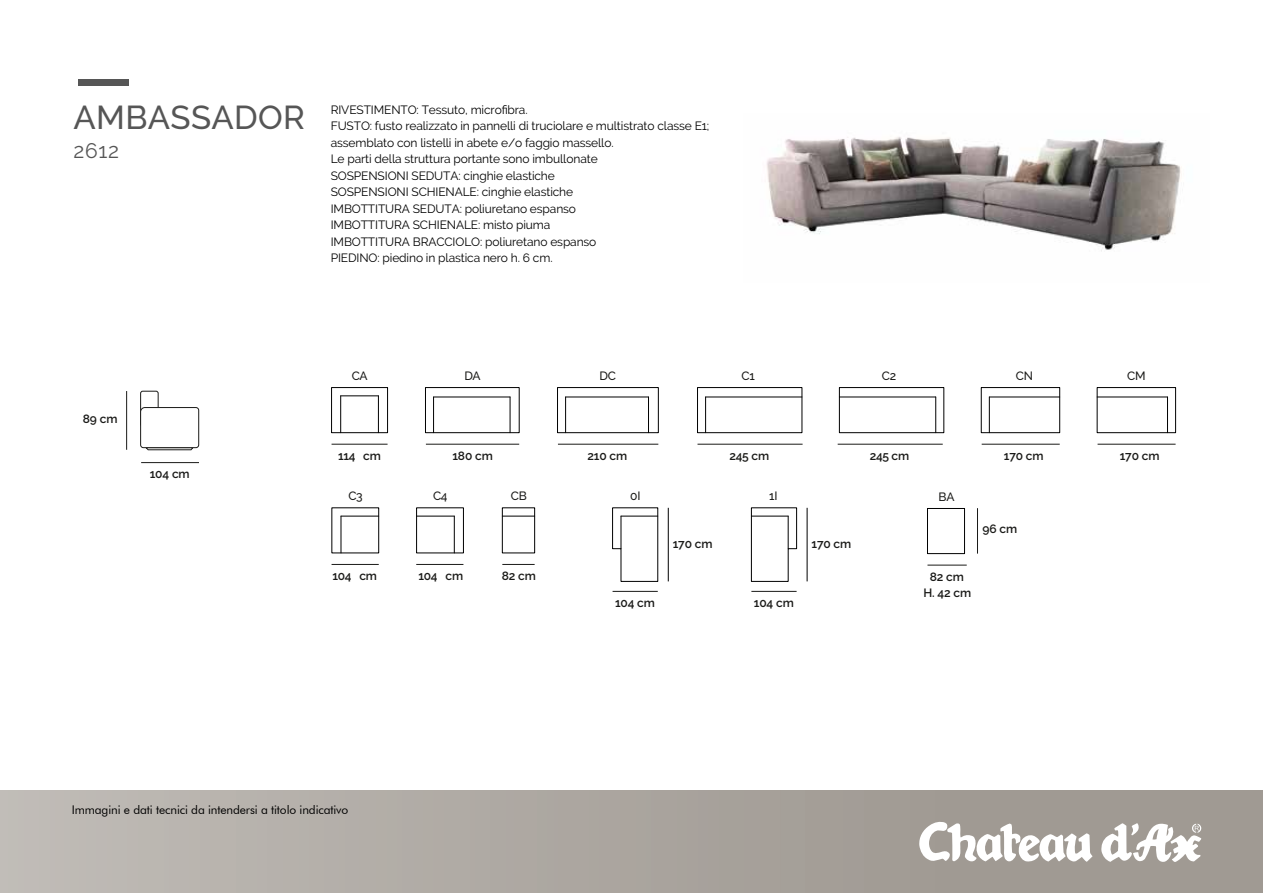
<style>
.page{position:relative;width:1263px;height:893px;background:#fff}
.page>*{position:absolute;margin:0;border:0;box-sizing:border-box;transform-origin:0 0}
.t1{font:500 33px "Raleway";letter-spacing:.01em;color:#565656}
.t2{font:21px "Raleway";color:#565656}
.t3{font:12px/16.5px "Raleway";letter-spacing:-.01em;color:#000}
.t4{font:600 12px "Raleway";letter-spacing:-.01em;color:#1a1a18}
.t5{font:12px "Futura BT";letter-spacing:-.01em;color:#000}
.t6{font:500 12px "Raleway";letter-spacing:-.01em;color:#1a1a18}
</style>
<div class="page">
<div style="left:78px;top:79px;width:51px;height:6px;background:#565656"></div>
<div style="left:0;top:790px;width:1263px;height:103px;background:linear-gradient(to right,#beb9b4,#9a938c)"></div>
<div style="left:140px;top:391px;width:18px;height:35px;border:1px solid #1a1a18;border-radius:2px"></div>
<hr style="left:126px;top:391px;width:1px;height:59px;background:#1a1a18">
<hr style="left:141px;top:462px;width:58px;height:1px;background:#1a1a18">
<hr style="left:426px;top:444px;width:93px;height:1px;background:#1a1a18">
<svg style="left:140px;top:407px;width:59px;height:43px"></svg>
<svg style="left:919px;top:821px;width:173px;height:42px"></svg>
<svg style="left:1101px;top:823px;width:100px;height:39px"></svg>
<div style="left:425px;top:387px;width:94px;height:46px;border:1px solid #000"></div>
<hr style="left:433px;top:397px;width:1px;height:36px;background:#000">
<hr style="left:510px;top:397px;width:1px;height:36px;background:#000">
<hr style="left:434px;top:397px;width:76px;height:1px;background:#000">
<hr style="left:697px;top:444px;width:105px;height:1px;background:#1a1a18">
<hr style="left:982px;top:444px;width:78px;height:1px;background:#1a1a18">
<div style="left:981px;top:387px;width:79px;height:46px;border:1px solid #000"></div>
<hr style="left:989px;top:397px;width:1px;height:36px;background:#000">
<hr style="left:989px;top:397px;width:71px;height:1px;background:#000">
<hr style="left:1097px;top:444px;width:78px;height:1px;background:#1a1a18">
<hr style="left:1167px;top:397px;width:1px;height:36px;background:#000">
<div style="left:1097px;top:387px;width:79px;height:46px;border:1px solid #000"></div>
<hr style="left:1097px;top:397px;width:70px;height:1px;background:#000">
<hr style="left:558px;top:444px;width:100px;height:1px;background:#1a1a18">
<div style="left:557px;top:387px;width:101px;height:46px;border:1px solid #000"></div>
<hr style="left:565px;top:397px;width:1px;height:36px;background:#000">
<hr style="left:648px;top:397px;width:1px;height:36px;background:#000">
<hr style="left:566px;top:397px;width:82px;height:1px;background:#000">
<hr style="left:927px;top:565px;width:40px;height:1px;background:#1a1a18">
<div style="left:927px;top:508px;width:38px;height:46px;border:1px solid #000"></div>
<hr style="left:612px;top:591px;width:46px;height:1px;background:#1a1a18">
<svg style="left:612px;top:507px;width:46px;height:75px"></svg>
<hr style="left:621px;top:516px;width:37px;height:1px;background:#000">
<hr style="left:668px;top:508px;width:1px;height:73px;background:#000">
<hr style="left:751px;top:591px;width:46px;height:1px;background:#1a1a18">
<svg style="left:751px;top:507px;width:46px;height:75px"></svg>
<hr style="left:751px;top:516px;width:37px;height:1px;background:#000">
<hr style="left:807px;top:508px;width:1px;height:73px;background:#000">
<hr style="left:977px;top:508px;width:1px;height:46px;background:#1a1a18">
<div style="left:697px;top:387px;width:105px;height:46px;border:1px solid #000"></div>
<hr style="left:705px;top:397px;width:1px;height:36px;background:#000">
<hr style="left:706px;top:397px;width:96px;height:1px;background:#000">
<hr style="left:838px;top:444px;width:105px;height:1px;background:#1a1a18">
<div style="left:839px;top:387px;width:105px;height:46px;border:1px solid #000"></div>
<hr style="left:935px;top:397px;width:1px;height:36px;background:#000">
<hr style="left:839px;top:397px;width:97px;height:1px;background:#000">
<img style="left:766px;top:137px;width:415px;height:114px">
<hr style="left:332px;top:444px;width:56px;height:1px;background:#1a1a18">
<div style="left:331px;top:387px;width:57px;height:46px;border:1px solid #000"></div>
<hr style="left:340px;top:396px;width:1px;height:37px;background:#000">
<hr style="left:378px;top:396px;width:1px;height:37px;background:#000">
<hr style="left:341px;top:396px;width:37px;height:1px;background:#000">
<hr style="left:332px;top:564px;width:47px;height:1px;background:#1a1a18">
<div style="left:416px;top:508px;width:48px;height:45px;border:1px solid #000"></div>
<hr style="left:454px;top:516px;width:1px;height:37px;background:#000">
<hr style="left:417px;top:516px;width:37px;height:1px;background:#000">
<hr style="left:416px;top:564px;width:47px;height:1px;background:#1a1a18">
<hr style="left:341px;top:516px;width:1px;height:37px;background:#000">
<hr style="left:341px;top:516px;width:38px;height:1px;background:#000">
<hr style="left:502px;top:564px;width:33px;height:1px;background:#1a1a18">
<div style="left:502px;top:508px;width:33px;height:45px;border:1px solid #000"></div>
<hr style="left:502px;top:516px;width:33px;height:1px;background:#000">
<h1 class="t1" style="left:74px;top:98px;width:233px">AMBASSADOR</h1>
<h2 class="t2" style="left:74px;top:139px;width:47px">2612</h2>
<p class="t3" style="left:331px;top:101px;width:380px">RIVESTIMENTO: Tessuto, microfibra.<br>FUSTO: fusto realizzato in pannelli di truciolare e multistrato classe E1; assemblato con listelli in abete e/o faggio massello.<br>Le parti della struttura portante sono imbullonate<br>SOSPENSIONI SEDUTA: cinghie elastiche<br>SOSPENSIONI SCHIENALE: cinghie elastiche<br>IMBOTTITURA SEDUTA: poliuretano espanso<br>IMBOTTITURA SCHIENALE: misto piuma<br>IMBOTTITURA BRACCIOLO: poliuretano espanso<br>PIEDINO: piedino in plastica nero h. 6 cm.</p>
<p class="t4" style="left:83px;top:411px;width:36px">89 cm</p>
<p class="t4" style="left:150px;top:467px;width:41px">104 cm</p>
<p class="t6" style="left:352px;top:369px;width:17px">CA</p>
<p class="t6" style="left:464px;top:369px;width:18px">DA</p>
<p class="t6" style="left:599px;top:369px;width:18px">DC</p>
<p class="t6" style="left:741px;top:369px;width:15px">C1</p>
<p class="t6" style="left:882px;top:369px;width:16px">C2</p>
<p class="t6" style="left:1016px;top:369px;width:19px">CN</p>
<p class="t4" style="left:338px;top:449px;width:44px">114 cm</p>
<p class="t4" style="left:453px;top:449px;width:42px">180 cm</p>
<p class="t4" style="left:587px;top:449px;width:41px">210 cm</p>
<p class="t4" style="left:729px;top:449px;width:41px">245 cm</p>
<p class="t4" style="left:870px;top:449px;width:41px">245 cm</p>
<p class="t4" style="left:1004px;top:449px;width:41px">170 cm</p>
<p class="t6" style="left:348px;top:489px;width:16px">C3</p>
<p class="t6" style="left:433px;top:489px;width:16px">C4</p>
<p class="t6" style="left:511px;top:489px;width:18px">CB</p>
<p class="t6" style="left:630px;top:489px;width:12px">0I</p>
<p class="t6" style="left:769px;top:489px;width:10px">1I</p>
<p class="t6" style="left:938px;top:490px;width:18px">BA</p>
<p class="t4" style="left:982px;top:522px;width:36px">96 cm</p>
<p class="t4" style="left:673px;top:537px;width:41px">170 cm</p>
<p class="t4" style="left:811px;top:537px;width:41px">170 cm</p>
<p class="t4" style="left:332px;top:569px;width:46px">104 cm</p>
<p class="t4" style="left:419px;top:569px;width:46px">104 cm</p>
<p class="t4" style="left:502px;top:569px;width:36px">82 cm</p>
<p class="t4" style="left:930px;top:570px;width:36px">82 cm</p>
<p class="t4" style="left:615px;top:596px;width:42px">104 cm</p>
<p class="t4" style="left:754px;top:596px;width:42px">104 cm</p>
<p class="t4" style="left:923px;top:586px;width:49px">H. 42 cm</p>
<p class="t6" style="left:1127px;top:369px;width:20px">CM</p>
<p class="t4" style="left:1120px;top:449px;width:41px">170 cm</p>
<p class="t5" style="left:72px;top:803px;width:278px">Immagini e dati tecnici da intendersi a titolo indicativo</p>
</div>
